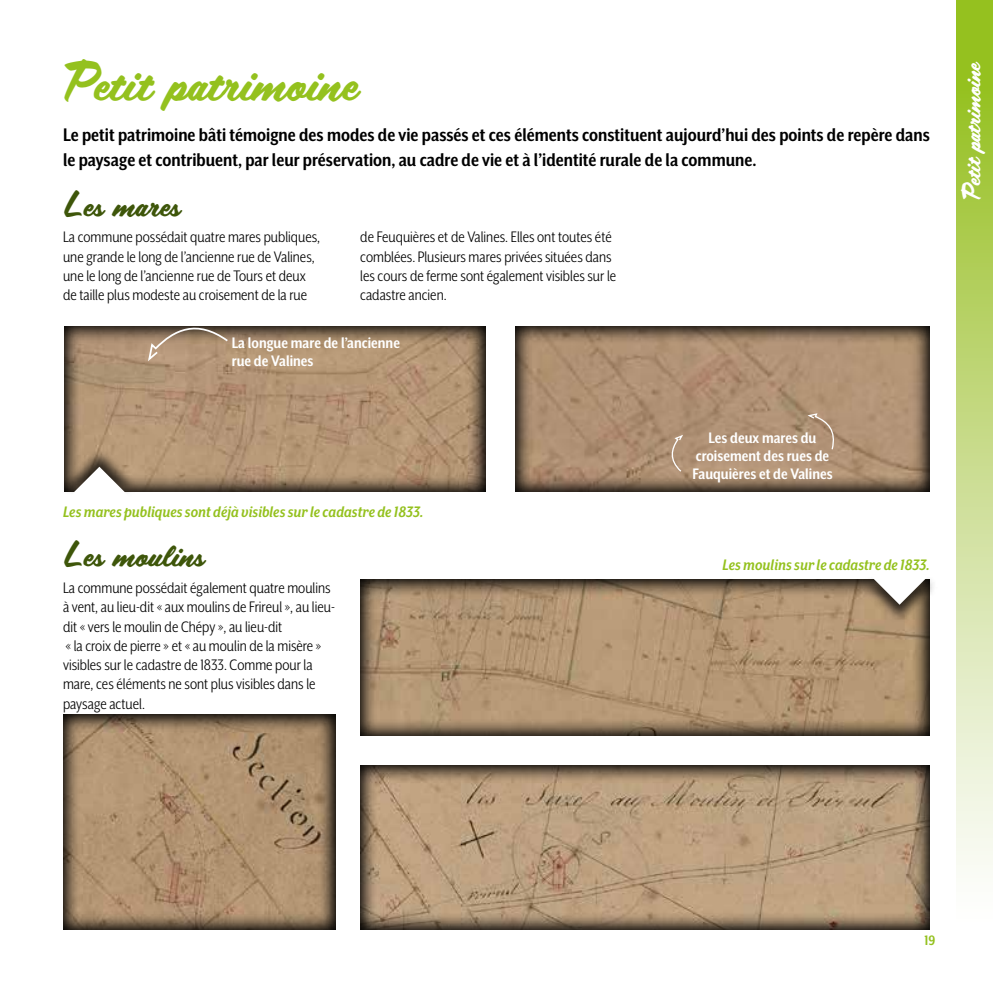
<style>
.page{position:relative;width:993px;height:993px;background:#fff}
.page>*{position:absolute;margin:0;border:0;box-sizing:border-box;transform-origin:0 0}
.t1{font:49px "Scriptorama JF Tradeshow";color:#94c11e}
.t2{font:31.5px "Scriptorama JF Tradeshow";color:#3e560a}
.t3{font:22.75px "Scriptorama JF Tradeshow";color:#fff}
.t4{font:700 21px/25.2px "Mr Eaves XL San Nar OT";color:#000}
.t5{font:17.5px/19.2px "Mr Eaves XL San Nar OT";color:#000}
.t6{font:700 17.5px/17.5px "Mr Eaves XL San Nar OT";color:#fff}
.t7{font:italic 700 17.5px "Mr Eaves XL San Nar OT";color:#94c11e}
.t8{font:700 15.75px "Mr Eaves XL Mod Nar OT";color:#94c11e}
</style>
<div class="page">
<div style="left:956px;top:0;width:36px;height:992px;background:linear-gradient(to bottom,#8fbb13,#fff)"></div>
<svg style="left:64px;top:326px;width:421px;height:166px;background:#a5896c"></svg>
<div style="left:61px;top:448px;width:76px;height:49px;background:#000;opacity:.75"></div>
<svg style="left:69px;top:466px;width:61px;height:31px"></svg>
<svg style="left:515px;top:326px;width:415px;height:166px;background:#a1846a"></svg>
<svg style="left:63px;top:714px;width:273px;height:216px;background:#a08466"></svg>
<svg style="left:360px;top:765px;width:570px;height:165px;background:#aa9073"></svg>
<svg style="left:360px;top:579px;width:570px;height:157px;background:#a4896a"></svg>
<svg style="left:146px;top:326px;width:84px;height:37px;background:#a38a71"></svg>
<svg style="left:805px;top:412px;width:31px;height:38px"></svg>
<svg style="left:668px;top:433px;width:16px;height:40px"></svg>
<div style="left:861px;top:574px;width:76px;height:49px;background:#000;opacity:.75"></div>
<svg style="left:868px;top:574px;width:61px;height:30px"></svg>
<h1 class="t1" style="left:63px;top:48px;width:295px">Petit patrimoine</h1>
<p class="t4" style="left:63px;top:122px;width:868px">Le petit patrimoine bâti témoigne des modes de vie passés et ces éléments constituent aujourd’hui des points de repère dans le paysage et contribuent, par leur préservation, au cadre de vie et à l’identité rurale de la commune.</p>
<h2 class="t2" style="left:63px;top:182px;width:118px">Les mares</h2>
<p class="t5" style="left:63px;top:227px;width:258px">La commune possédait quatre mares publiques, une grande le long de l’ancienne rue de Valines, une le long de l’ancienne rue de Tours et deux de taille plus modeste au croisement de la rue</p>
<p class="t5" style="left:360px;top:227px;width:257px">de Feuquières et de Valines. Elles ont toutes été comblées. Plusieurs mares privées situées dans les cours de ferme sont également visibles sur le cadastre ancien.</p>
<p class="t6" style="left:232px;top:334px;width:169px">La longue mare de l’ancienne rue de Valines</p>
<p class="t7" style="left:63px;top:502px;width:362px">Les mares publiques sont déjà visibles sur le cadastre de 1833.</p>
<h2 class="t2" style="left:63px;top:532px;width:142px">Les moulins</h2>
<p class="t5" style="left:63px;top:578px;width:273px">La commune possédait également quatre moulins à vent, au lieu-dit « aux moulins de Frireul », au lieu&shy;dit « vers le moulin de Chépy », au lieu-dit<br>« la croix de pierre » et « au moulin de la misère » visibles sur le cadastre de 1833. Comme pour la mare, ces éléments ne sont plus visibles dans le paysage actuel.</p>
<p class="t6" style="left:692px;top:429px;width:142px;text-align:center">Les deux mares du croisement des rues de<br>Fauquières et de Valines</p>
<p class="t7" style="left:722px;top:556px;width:209px">Les moulins sur le cadastre de 1833.</p>
<h3 class="t3" style="left:955px;top:199px;width:140px;rotate:-90deg">Petit patrimoine</h3>
<p class="t8" style="left:924px;top:931px;width:12px">19</p>
</div>
